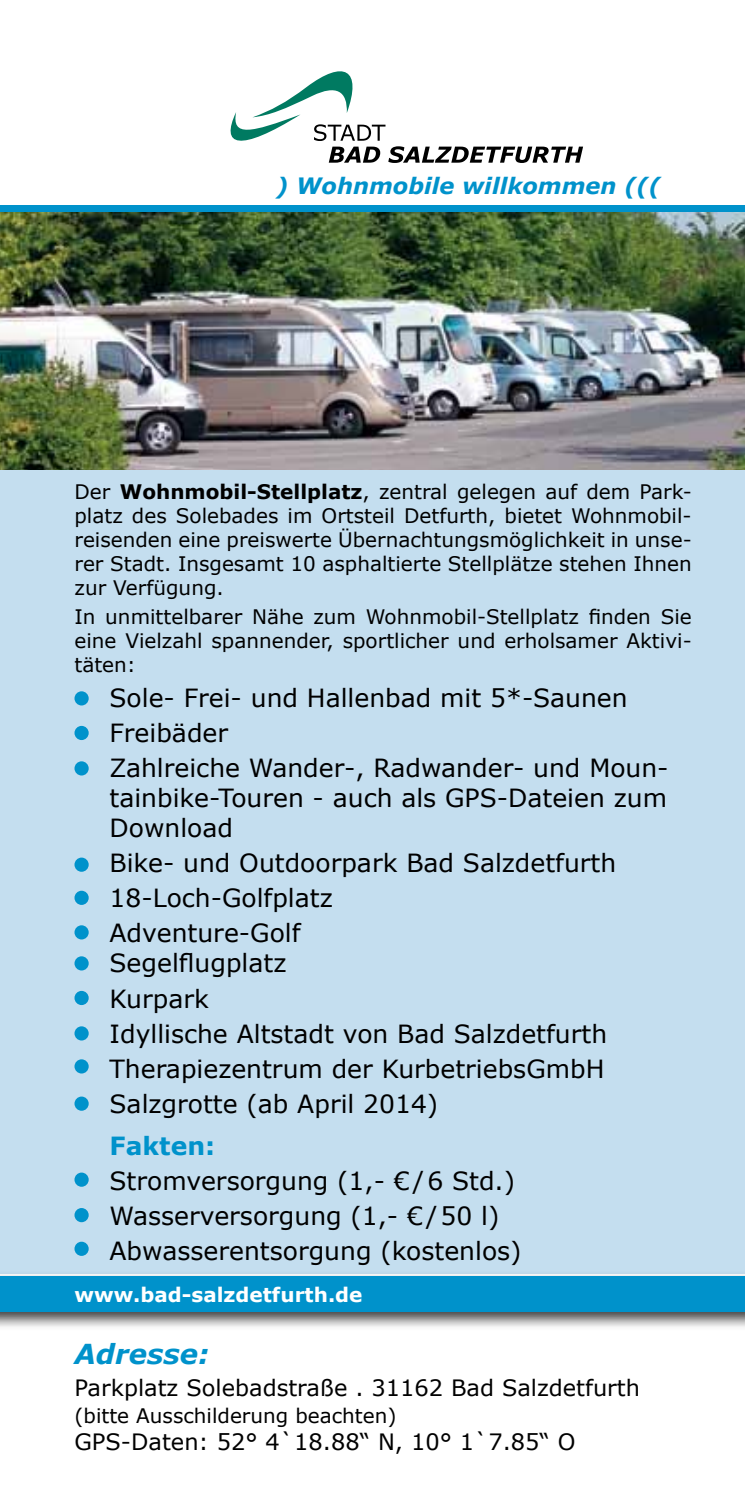
<style>
.page{position:relative;width:745px;height:1489px;background:#fff}
.page>*{position:absolute;margin:0;border:0;box-sizing:border-box;transform-origin:0 0}
.t1{font:italic 700 27.5px "Verdana";color:#0092cb}
.t2{font:25px/35px "Verdana";color:#000}
.t3{font:700 25px "Verdana";color:#0092cb}
.t4{font:22.5px "Verdana";color:#000}
.t5{font:italic 700 22.5px "Verdana";color:#0092cb}
.t6{font:20px/24px "Verdana";color:#000;text-align:justify}
.t7{font:700 20px "Verdana";color:#fff}
.s1{font-weight:700}
</style>
<div class="page">
<div style="left:0;top:469px;width:744px;height:804px;background:#c4deef"></div>
<div style="left:0;top:206px;width:744px;height:7px;background:#0092cb"></div>
<div style="left:0;top:1270px;width:744px;height:60px;background:#000;opacity:.75"></div>
<div style="left:0;top:1276px;width:744px;height:35px;background:#0092cb"></div>
<img style="left:0;top:213px;width:744px;height:256px">
<div style="left:74px;top:691px;width:15px;height:14px;background:#0092cb;border-radius:50%"></div>
<svg style="left:74px;top:725px;width:15px;height:15px"></svg>
<div style="left:74px;top:761px;width:15px;height:14px;background:#0092cb;border-radius:50%"></div>
<div style="left:74px;top:857px;width:15px;height:14px;background:#0092cb;border-radius:50%"></div>
<div style="left:74px;top:890px;width:15px;height:14px;background:#0092cb;border-radius:50%"></div>
<div style="left:74px;top:925px;width:15px;height:14px;background:#0092cb;border-radius:50%"></div>
<div style="left:74px;top:956px;width:15px;height:14px;background:#0092cb;border-radius:50%"></div>
<svg style="left:74px;top:990px;width:15px;height:15px"></svg>
<div style="left:74px;top:1026px;width:15px;height:14px;background:#0092cb;border-radius:50%"></div>
<div style="left:74px;top:1172px;width:15px;height:14px;background:#0092cb;border-radius:50%"></div>
<svg style="left:74px;top:1207px;width:15px;height:15px"></svg>
<div style="left:74px;top:1241px;width:15px;height:14px;background:#0092cb;border-radius:50%"></div>
<div style="left:74px;top:1059px;width:15px;height:14px;background:#0092cb;border-radius:50%"></div>
<svg style="left:230px;top:71px;width:352px;height:92px"></svg>
<div style="left:74px;top:1096px;width:15px;height:14px;background:#0092cb;border-radius:50%"></div>
<p class="t5" style="left:276px;top:170px;width:386px">) Wohnmobile willkommen (((</p>
<p class="t6" style="left:74px;top:479px;width:618px">Der <span class="s1">Wohnmobil-Stellplatz</span>, zentral gelegen auf dem Park&shy;platz des Solebades im Ortsteil Detfurth, bietet Wohnmobil&shy;reisenden eine preiswerte Übernachtungsmöglichkeit in unse&shy;rer Stadt. Insgesamt 10 asphaltierte Stellplätze stehen Ihnen zur Verfügung.</p>
<p class="t6" style="left:74px;top:604px;width:618px">In unmittelbarer Nähe zum Wohnmobil-Stellplatz finden Sie eine Vielzahl spannender, sportlicher und erholsamer Aktivi&shy;täten:</p>
<p class="t2" style="left:109px;top:680px;width:560px">Sole- Frei- und Hallenbad mit 5*-Saunen<br>Freibäder<br>Zahlreiche Wander-, Radwander- und Moun-</p>
<p class="t2" style="left:109px;top:783px;width:558px;line-height:30px">tainbike-Touren - auch als GPS-Dateien zum<br>Download</p>
<p class="t2" style="left:109px;top:845px;width:508px">Bike- und Outdoorpark Bad Salzdetfurth<br>18-Loch-Golfplatz<br>Adventure-Golf</p>
<p class="t2" style="left:109px;top:945px;width:499px">Segelflugplatz<br>Kurpark<br>Idyllische Altstadt von Bad Salzdetfurth<br>Therapiezentrum der KurbetriebsGmbH<br>Salzgrotte (ab April 2014)</p>
<p class="t3" style="left:109px;top:1128px;width:107px">Fakten:</p>
<p class="t2" style="left:109px;top:1163px;width:413px">Stromversorgung (1,- €/6 Std.)<br>Wasserversorgung (1,- €/50 l)<br>Abwasserentsorgung (kostenlos)</p>
<p class="t7" style="left:74px;top:1280px;width:289px">www.bad-salzdetfurth.de</p>
<p class="t1" style="left:74px;top:1334px;width:136px">Adresse:</p>
<p class="t4" style="left:74px;top:1372px;width:566px">Parkplatz Solebadstraße . 31162 Bad Salzdetfurth</p>
<p class="t6" style="left:74px;top:1403px;width:323px">(bitte Ausschilderung beachten)</p>
<p class="t4" style="left:74px;top:1426px;width:502px">GPS-Daten: 52° 4`18.88“ N, 10° 1`7.85“ O</p>
</div>
